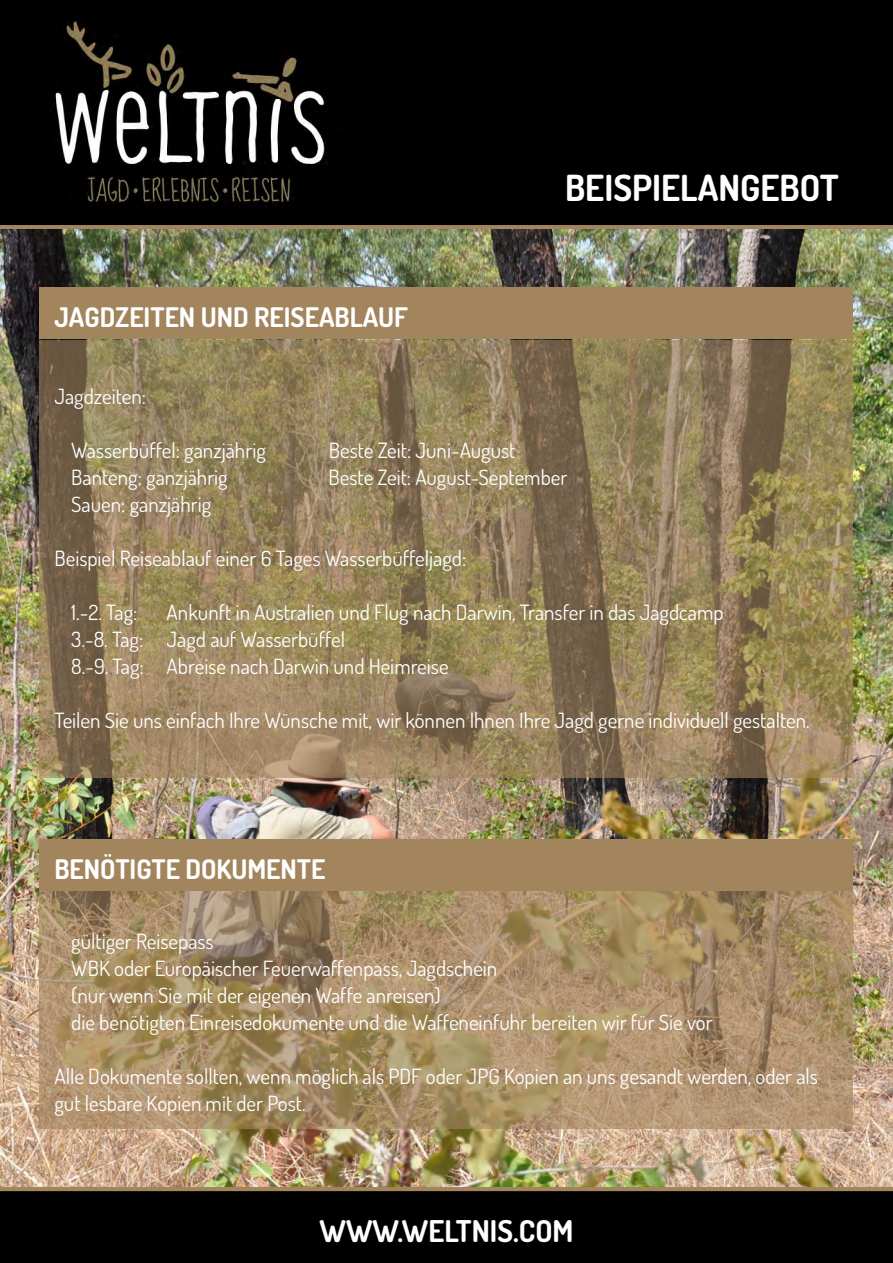
<style>
.page{position:relative;width:893px;height:1263px;background:#fff}
.page>*{position:absolute;margin:0;border:0;box-sizing:border-box;transform-origin:0 0}
.t1{font:700 36px "Dosis";color:#fff}
.t2{font:700 30px "Dosis";color:#fff}
.t3{font:700 27px "Dosis";color:#fff}
.t4{font:21px/27px "Dosis";color:#fff}
</style>
<div class="page">
<div style="left:0;top:1186px;width:893px;height:77px;background:#000"></div>
<div style="left:0;top:0;width:893px;height:225px;background:#000"></div>
<hr style="left:0;top:1187px;width:893px;height:4px;background:#a2845d">
<div style="left:0;top:225px;width:893px;height:5px;background:#a2845d"></div>
<img style="left:55px;top:21px;width:272px;height:186px">
<img style="left:0;top:230px;width:893px;height:957px">
<svg style="left:39px;top:890px;width:813px;height:239px"></svg>
<div style="left:39px;top:839px;width:813px;height:51px;background:#a2845d"></div>
<svg style="left:39px;top:340px;width:813px;height:437px"></svg>
<div style="left:39px;top:288px;width:813px;height:51px;background:#a2845d"></div>
<p class="t3" style="left:54px;top:300px;width:355px">JAGDZEITEN UND REISEABLAUF</p>
<p class="t1" style="left:565px;top:165px;width:275px">BEISPIELANGEBOT</p>
<p class="t4" style="left:54px;top:382px;width:93px">Jagdzeiten:</p>
<p class="t4" style="left:71px;top:436px;width:196px">Wasserbüffel: ganzjährig</p>
<p class="t4" style="left:329px;top:436px;width:188px">Beste Zeit: Juni-August</p>
<p class="t4" style="left:71px;top:463px;width:158px">Banteng: ganzjährig</p>
<p class="t4" style="left:329px;top:463px;width:240px">Beste Zeit: August-September</p>
<p class="t4" style="left:71px;top:490px;width:142px">Sauen: ganzjährig</p>
<p class="t4" style="left:54px;top:544px;width:413px">Beispiel Reiseablauf einer 6 Tages Wasserbüffeljagd:</p>
<p class="t4" style="left:71px;top:598px;width:68px">1.-2. Tag:</p>
<p class="t4" style="left:167px;top:598px;width:558px">Ankunft in Australien und Flug nach Darwin, Transfer in das Jagdcamp</p>
<p class="t4" style="left:71px;top:625px;width:275px">3.-8. Tag: Jagd auf Wasserbüffel</p>
<p class="t4" style="left:71px;top:652px;width:379px">8.-9. Tag: Abreise nach Darwin und Heimreise</p>
<p class="t4" style="left:54px;top:706px;width:757px">Teilen Sie uns einfach Ihre Wünsche mit, wir können Ihnen Ihre Jagd gerne individuell gestalten.</p>
<p class="t3" style="left:54px;top:851px;width:273px">BENÖTIGTE DOKUMENTE</p>
<p class="t4" style="left:71px;top:928px;width:144px">gültiger Reisepass</p>
<p class="t4" style="left:71px;top:955px;width:428px">WBK oder Europäischer Feuerwaffenpass, Jagdschein</p>
<p class="t4" style="left:71px;top:982px;width:371px">(nur wenn Sie mit der eigenen Waffe anreisen)</p>
<p class="t4" style="left:71px;top:1009px;width:643px">die benötigten Einreisedokumente und die Waffeneinfuhr bereiten wir für Sie vor</p>
<p class="t4" style="left:54px;top:1063px;width:765px">Alle Dokumente sollten, wenn möglich als PDF oder JPG Kopien an uns gesandt werden, oder als gut lesbare Kopien mit der Post.</p>
<p class="t2" style="left:319px;top:1212px;width:255px">WWW.WELTNIS.COM</p>
</div>
